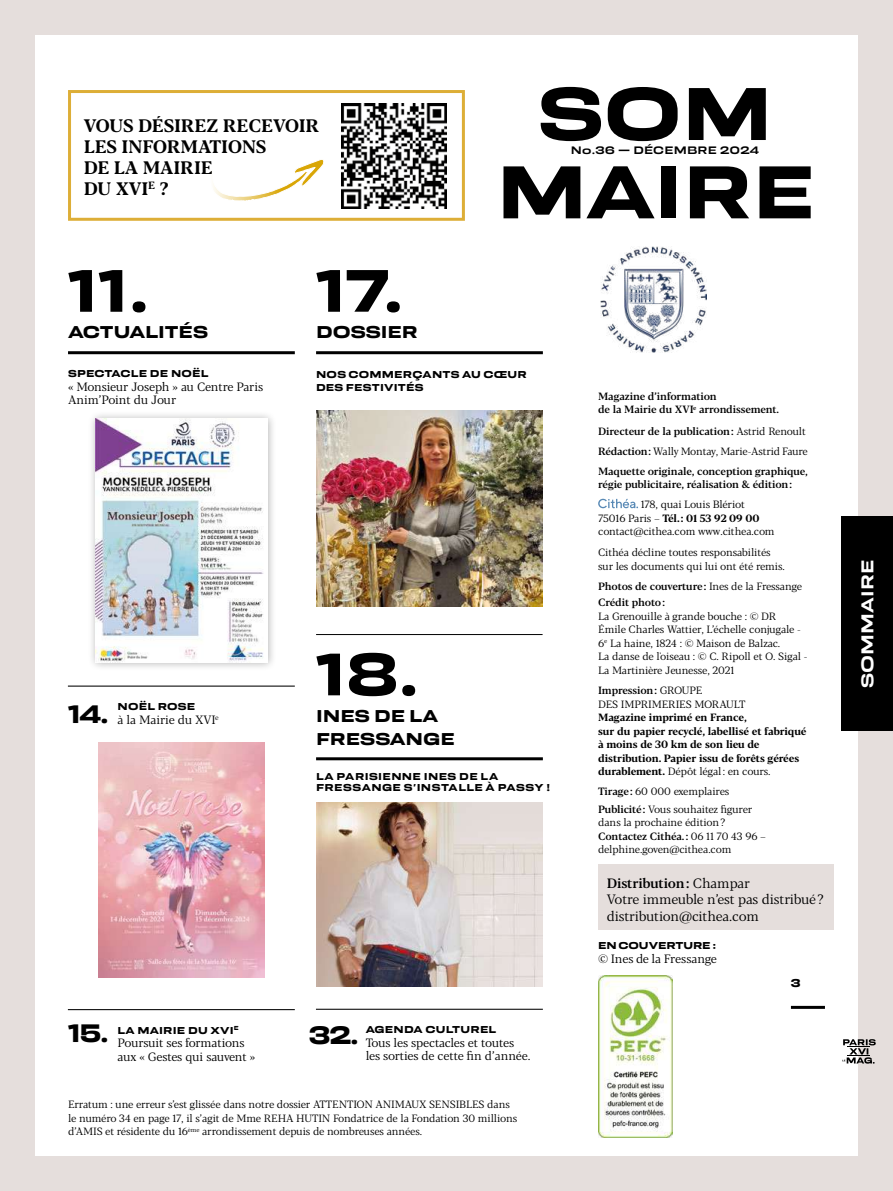
<style>
.page{position:relative;width:893px;height:1191px;background:#fff}
.page>*{position:absolute;margin:0;border:0;box-sizing:border-box;transform-origin:0 0}
.t1{font:78.3px/78.3px "Resolve Bold Wd";color:#000;text-align:center}
.t2{font:62.7px "Resolve Bold Wd";color:#000}
.t3{font:26.55px "Resolve Bold Wd";color:#000}
.t4{font:700 18px/21px "Blacker Pro Tx";letter-spacing:-.01em;color:#000}
.t5{font:18px/22.5px "Resolve Bold Wd";color:#000}
.t6{font:18px "Resolve Semibold Wd";letter-spacing:.02em;color:#fff}
.t7{font:13.5px/16.5px "Blacker Pro Tx";letter-spacing:-.01em;color:#000}
.t8{font:12px/13.5px "Blacker Pro Tx";letter-spacing:-.01em;color:#000}
.t9{font:12px "Resolve Bold Wd";color:#000}
.t10{font:11.4px "Resolve Medium Wd";letter-spacing:.02em;color:#000}
.t11{font:10.5px/13.5px "Blacker Pro Tx";letter-spacing:-.01em;color:#000}
.t12{font:500 10.5px/20px "Blacker Pro Tx";letter-spacing:-.01em;color:#000}
.t13{font:700 10.5px/13.5px "Blacker Pro Tx";letter-spacing:-.01em;color:#000}
.t14{font:10.5px/12.6px "Resolve Bold Wd";letter-spacing:.02em;color:#000}
.t15{font:10.5px/10.5px "Resolve Bold Wd";letter-spacing:.04em;color:#000}
.t16{font:10.5px "Resolve Bold Wd";letter-spacing:-.005em;color:#000}
.t17{font:7.05px "Blacker Pro Tx";color:#000}
.s1{font-weight:400}
.s2{font-weight:700}
.s3{font-weight:500}
</style>
<div class="page">
<div style="left:0;top:0;width:893px;height:34px;background:#e5dedc"></div>
<div style="left:0;top:0;width:34px;height:1191px;background:#e5dedc"></div>
<div style="left:859px;top:0;width:34px;height:1191px;background:#e5dedc"></div>
<div style="left:0;top:1157px;width:893px;height:34px;background:#e5dedc"></div>
<div style="left:842px;top:517px;width:51px;height:214px;background:#000"></div>
<hr style="left:791px;top:1006px;width:34px;height:3px;background:#000">
<svg style="left:842px;top:1039px;width:34px;height:24px"></svg>
<hr style="left:68px;top:351px;width:227px;height:3px;background:#000">
<div style="left:87px;top:410px;width:189px;height:261px;background:#000;opacity:.3"></div>
<img style="left:96px;top:419px;width:172px;height:244px">
<hr style="left:68px;top:685px;width:227px;height:1px;background:#000">
<img style="left:98px;top:742px;width:166px;height:236px">
<hr style="left:316px;top:351px;width:227px;height:3px;background:#000">
<img style="left:316px;top:410px;width:227px;height:196px">
<hr style="left:316px;top:757px;width:227px;height:3px;background:#000">
<hr style="left:316px;top:634px;width:227px;height:1px;background:#000">
<img style="left:316px;top:802px;width:227px;height:184px">
<hr style="left:316px;top:1008px;width:227px;height:1px;background:#000">
<div style="left:68px;top:90px;width:397px;height:131px;border:3px solid #ddae37"></div>
<img style="left:342px;top:104px;width:104px;height:105px">
<svg style="left:213px;top:159px;width:111px;height:42px"></svg>
<hr style="left:68px;top:1009px;width:227px;height:1px;background:#000">
<svg style="left:598px;top:499px;width:40px;height:9px"></svg>
<div style="left:598px;top:864px;width:236px;height:65px;background:#e5dedc"></div>
<img style="left:598px;top:976px;width:75px;height:161px">
<img style="left:601px;top:246px;width:106px;height:106px">
<h3 class="t4" style="left:84px;top:114px;width:237px">VOUS DÉSIREZ RECEVOIR<br>LES INFORMATIONS<br>DE LA MAIRIE<br>DU XVI<sup>E</sup> ?</h3>
<h1 class="t1" style="left:496px;top:74px;width:320px">SOM<br>MAIRE</h1>
<p class="t10" style="left:571px;top:144px;width:190px">No.36 — DÉCEMBRE 2024</p>
<h2 class="t2" style="left:68px;top:254px;width:83px">11.</h2>
<h3 class="t5" style="left:68px;top:321px;width:142px">ACTUALITÉS</h3>
<p class="t14" style="left:68px;top:367px;width:142px">SPECTACLE DE NOËL</p>
<p class="t8" style="left:68px;top:379px;width:197px">« Monsieur Joseph » au Centre Paris<br>Anim’Point du Jour</p>
<h2 class="t2" style="left:316px;top:254px;width:89px">17.</h2>
<h3 class="t5" style="left:316px;top:321px;width:103px">DOSSIER</h3>
<p class="t14" style="left:316px;top:368px;width:212px">NOS COMMERÇANTS AU CŒUR<br>DES FESTIVITÉS</p>
<p class="t14" style="left:118px;top:700px;width:79px">NOËL ROSE</p>
<p class="t8" style="left:118px;top:712px;width:100px">à la Mairie du XVI</p>
<h3 class="t3" style="left:68px;top:698px;width:42px">14.</h3>
<p class="t17" style="left:215px;top:712px;width:5px">e</p>
<h2 class="t2" style="left:316px;top:637px;width:104px">18.</h2>
<h3 class="t5" style="left:316px;top:704px;width:140px">INES DE LA<br>FRESSANGE</h3>
<p class="t15" style="left:316px;top:771px;width:236px">LA PARISIENNE INES DE LA<br>FRESSANGE S’INSTALLE À PASSY !</p>
<h3 class="t3" style="left:68px;top:1017px;width:42px">15.</h3>
<p class="t14" style="left:118px;top:1023px;width:123px">LA MAIRIE DU XVI<sup>E</sup></p>
<p class="t8" style="left:118px;top:1035px;width:139px">Poursuit ses formations aux « Gestes qui sauvent »</p>
<h3 class="t3" style="left:309px;top:1019px;width:51px">32.</h3>
<p class="t14" style="left:366px;top:1023px;width:132px">AGENDA CULTUREL</p>
<p class="t8" style="left:366px;top:1035px;width:166px">Tous les spectacles et toutes les sorties de cette fin d’année.</p>
<p class="t11" style="left:68px;top:1097px;width:451px">Erratum : une erreur s’est glissée dans notre dossier ATTENTION ANIMAUX SENSIBLES dans le numéro 34 en page 17, il s’agit de Mme REHA HUTIN Fondatrice de la Fondation 30 millions d’AMIS et résidente du 16<sup>ème</sup> arrondissement depuis de nombreuses années.</p>
<p class="t12" style="left:598px;top:389px;width:183px;line-height:13.5px">Magazine d’information<br>de la Mairie du XVI<sup>e</sup> arrondissement.</p>
<p class="t12" style="left:598px;top:421px;width:211px">Directeur de la publication: <span class="s1">Astrid Renoult<br></span>Rédaction: <span class="s1">Wally Montay, Marie-Astrid Faure<br></span>Maquette originale, conception graphique,</p>
<p class="t12" style="left:598px;top:474px;width:195px">régie publicitaire, réalisation &amp; édition:</p>
<p class="t11" style="left:598px;top:497px;width:178px;text-indent:43px">178, quai Louis Blériot<br>75016 Paris – <span class="s2">Tél.: 01 53 92 09 00 </span>contact@cithea.com www.cithea.com</p>
<p class="t11" style="left:598px;top:546px;width:188px">Cithéa décline toutes responsabilités sur les documents qui lui ont été remis.</p>
<p class="t12" style="left:598px;top:578px;width:206px;line-height:16px">Photos de couverture: <span class="s1">Ines de la Fressange<br></span>Crédit photo:</p>
<p class="t11" style="left:598px;top:609px;width:211px">La Grenouille à grande bouche : © DR<br>Émile Charles Wattier, L’échelle conjugale - 6<sup>e</sup> La haine, 1824 : © Maison de Balzac.<br>La danse de l'oiseau : © C. Ripoll et O. Sigal - La Martinière Jeunesse, 2021</p>
<p class="t11" style="left:598px;top:683px;width:149px"><span class="s3">Impression:</span> GROUPE<br>DES IMPRIMERIES MORAULT</p>
<p class="t13" style="left:598px;top:710px;width:210px">Magazine imprimé en France,<br>sur du papier recyclé, labellisé et fabriqué à moins de 30 km de son lieu de distribution. Papier issu de forêts gérées durablement. <span class="s1">Dépôt légal: en cours.</span></p>
<p class="t11" style="left:598px;top:782px;width:156px;line-height:17.7px"><span class="s3">Tirage:</span> 60 000 exemplaires<br><span class="s3">Publicité:</span> Vous souhaitez figurer</p>
<p class="t11" style="left:598px;top:815px;width:169px">dans la prochaine édition?<br><span class="s3">Contactez Cithéa.:</span> 06 11 70 43 96 – delphine.goven@cithea.com</p>
<p class="t7" style="left:607px;top:874px;width:218px"><span class="s3">Distribution:</span> Champar<br>Votre immeuble n’est pas distribué? distribution@cithea.com</p>
<p class="t16" style="left:598px;top:939px;width:120px">EN COUVERTURE :</p>
<p class="t8" style="left:598px;top:951px;width:120px">© Ines de la Fressange</p>
<p class="t9" style="left:791px;top:975px;width:11px">3</p>
<h3 class="t6" style="left:857px;top:688px;width:130px;rotate:-90deg">SOMMAIRE</h3>
</div>
